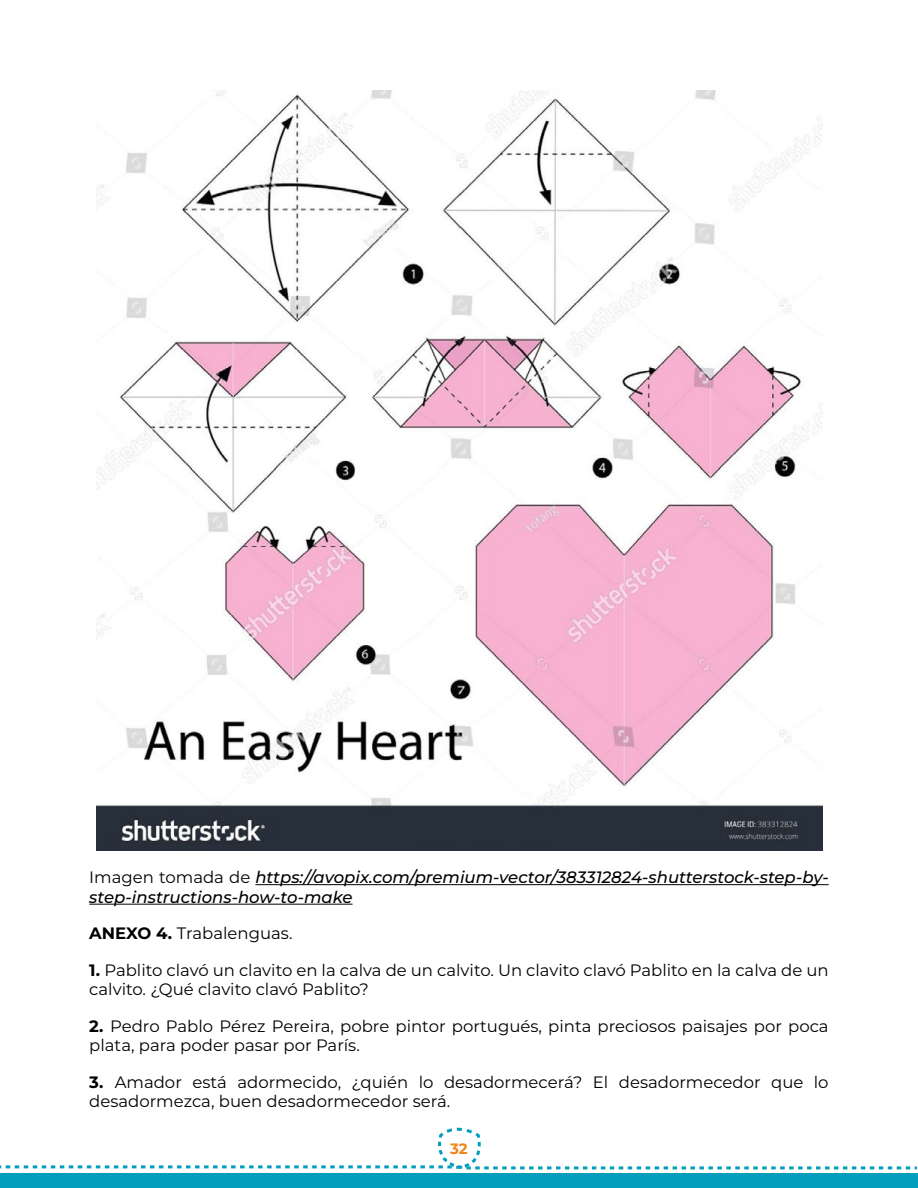
<style>
.page{position:relative;width:918px;height:1188px;background:#fff}
.page>*{position:absolute;margin:0;border:0;box-sizing:border-box;transform-origin:0 0}
.t1{font:16.5px/19.5px "Montserrat";color:#000}
.t2{font:italic 500 16.5px/19.5px "Montserrat";color:#000}
.t3{font:700 15px "Montserrat";color:#f1841a}
.s1{font-weight:400;font-style:normal}
.s2{font-weight:700}
</style>
<div class="page">
<div style="left:0;top:1173px;width:918px;height:15px;background:#039ebe"></div>
<svg style="left:0;top:1127px;width:917px;height:43px"></svg>
<img style="left:97px;top:90px;width:726px;height:760px">
<hr style="left:255px;top:884px;width:574px;height:1px;background:#000">
<hr style="left:89px;top:904px;width:264px;height:1px;background:#000">
<p class="t2" style="left:89px;top:867px;width:741px"><span class="s1">Imagen tomada de</span> https://avopix.com/premium-vector/383312824-shutterstock-step-by&shy;step-instructions-how-to-make</p>
<p class="t1" style="left:89px;top:923px;width:205px"><span class="s2">ANEXO 4.</span> Trabalenguas.</p>
<p class="t1" style="left:89px;top:960px;width:741px"><span class="s2">1.</span> Pablito clavó un clavito en la calva de un calvito. Un clavito clavó Pablito en la calva de un calvito. ¿Qué clavito clavó Pablito?</p>
<p class="t1" style="left:89px;top:1016px;width:741px"><span class="s2">2.</span> Pedro Pablo Pérez Pereira, pobre pintor portugués, pinta preciosos paisajes por poca plata, para poder pasar por París.</p>
<p class="t1" style="left:89px;top:1072px;width:741px"><span class="s2">3.</span> Amador está adormecido, ¿quién lo desadormecerá? El desadormecedor que lo desadormezca, buen desadormecedor será.</p>
<p class="t3" style="left:450px;top:1137px;width:19px">32</p>
</div>
